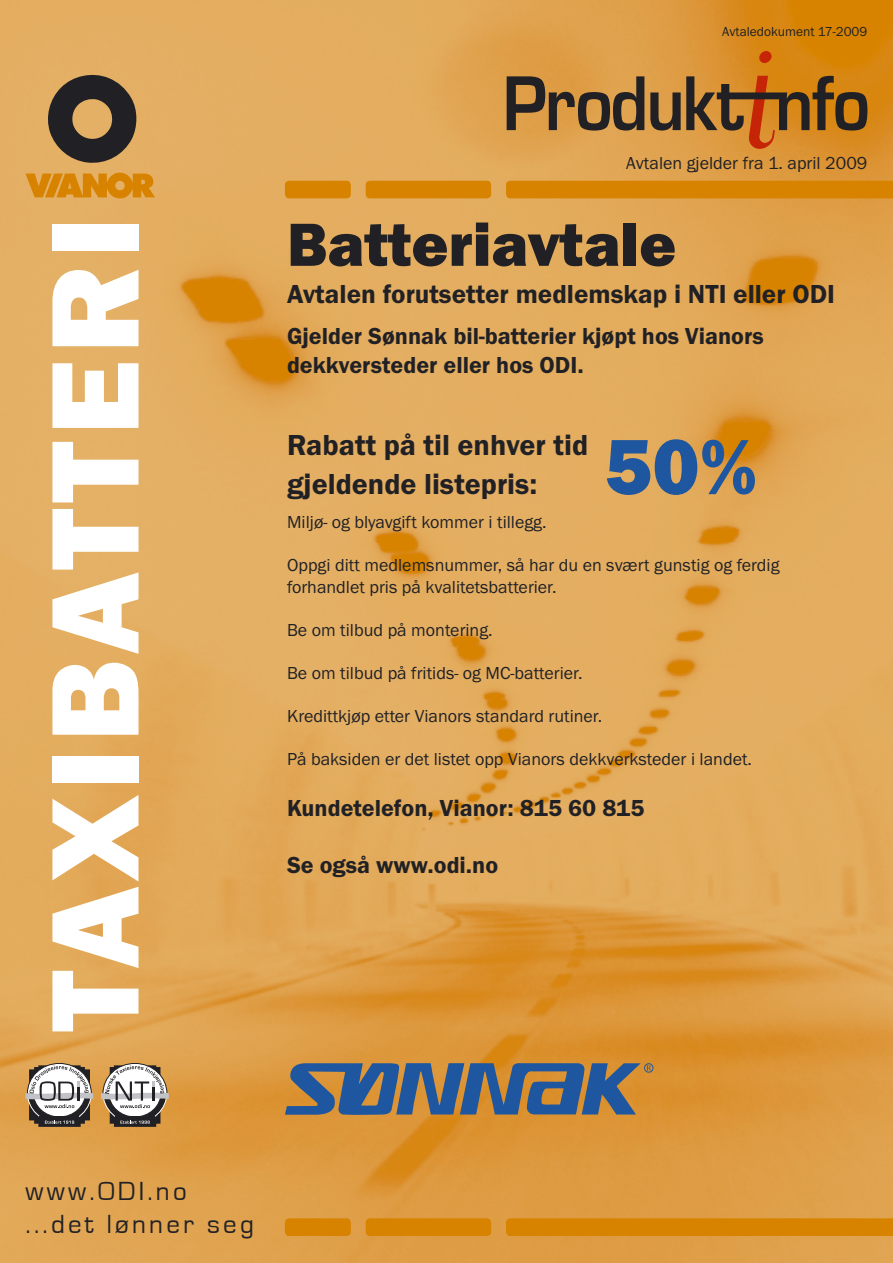
<style>
.page{position:relative;width:893px;height:1263px;background:#fff}
.page>*{position:absolute;margin:0;border:0;box-sizing:border-box;transform-origin:0 0}
.t1{font:800 129px "Franklin Gothic Itc T";letter-spacing:.05em;color:#fff}
.t2{font:800 81px "Franklin Gothic Itc T";color:#1e57a0}
.t3{font:800 63px "Franklin Gothic Itc T";color:#212125}
.t4{font:600 30px/39px "Franklin Gothic Itc T";color:#212125}
.t5{font:600 27px "Franklin Gothic Itc T";color:#212125}
.t6{font:27px "Eurostile";letter-spacing:.12em;color:#212125}
.t7{font:600 24px/28.8px "Franklin Gothic Itc T";color:#212125}
.t8{font:18px/21.6px "Franklin Gothic Itc T";color:#212125}
.t9{font:13.5px "Franklin Gothic Itc T";color:#212125}
</style>
<div class="page">
<img style="left:0;top:0;width:893px;height:1263px">
<svg style="left:507px;top:76px;width:137px;height:55px;background:#8d6939"></svg>
<svg style="left:650px;top:51px;width:217px;height:98px;background:#b37527"></svg>
<svg style="left:285px;top:1218px;width:66px;height:18px"></svg>
<div style="left:366px;top:1218px;width:125px;height:18px;background:#d78300"></div>
<div style="left:506px;top:1218px;width:387px;height:18px;background:#d78300"></div>
<svg style="left:285px;top:181px;width:66px;height:17px"></svg>
<div style="left:366px;top:181px;width:125px;height:17px;background:#d78300"></div>
<div style="left:506px;top:181px;width:387px;height:17px;background:#d78300"></div>
<svg style="left:26px;top:1091px;width:67px;height:10px"></svg>
<svg style="left:27px;top:1063px;width:65px;height:64px"></svg>
<svg style="left:101px;top:1091px;width:68px;height:10px"></svg>
<svg style="left:102px;top:1063px;width:66px;height:64px"></svg>
<svg style="left:45px;top:75px;width:93px;height:90px;background:#725c3f"></svg>
<svg style="left:26px;top:171px;width:129px;height:27px;background:#db9120"></svg>
<div style="left:644px;top:1063px;width:9px;height:9px;border:1px solid #1e57a0;border-radius:50%"></div>
<svg style="left:285px;top:1063px;width:366px;height:52px;background:#656d76"></svg>
<p class="t1" style="left:20px;top:1031px;width:816px;rotate:-90deg">TAXIBATTERI</p>
<p class="t9" style="left:722px;top:24px;width:147px">Avtaledokument 17-2009</p>
<p class="t8" style="left:626px;top:152px;width:243px">Avtalen gjelder fra 1. april 2009</p>
<p class="t3" style="left:287px;top:208px;width:391px">Batteriavtale</p>
<p class="t5" style="left:287px;top:279px;width:550px">Avtalen forutsetter medlemskap i NTI eller ODI</p>
<p class="t7" style="left:287px;top:321px;width:478px">Gjelder Sønnak bil-batterier kjøpt hos Vianors dekkversteder eller hos ODI.</p>
<p class="t4" style="left:287px;top:425px;width:303px">Rabatt på til enhver tid gjeldende listepris:</p>
<p class="t2" style="left:605px;top:420px;width:154px">50%</p>
<p class="t8" style="left:287px;top:511px;width:261px">Miljø- og blyavgift kommer i tillegg.</p>
<p class="t8" style="left:287px;top:554px;width:494px">Oppgi ditt medlemsnummer, så har du en svært gunstig og ferdig forhandlet pris på kvalitetsbatterier.</p>
<p class="t8" style="left:287px;top:619px;width:207px">Be om tilbud på montering.</p>
<p class="t8" style="left:287px;top:662px;width:297px">Be om tilbud på fritids- og MC-batterier.</p>
<p class="t8" style="left:287px;top:705px;width:317px">Kredittkjøp etter Vianors standard rutiner.</p>
<p class="t8" style="left:287px;top:748px;width:466px">På baksiden er det listet opp Vianors dekkverksteder i landet.</p>
<p class="t7" style="left:287px;top:793px;width:359px">Kundetelefon, Vianor: 815 60 815</p>
<p class="t7" style="left:287px;top:851px;width:213px">Se også www.odi.no</p>
<p class="t6" style="left:26px;top:1177px;width:163px">www.ODI.no</p>
<p class="t6" style="left:26px;top:1209px;width:230px">...det lønner seg</p>
</div>
